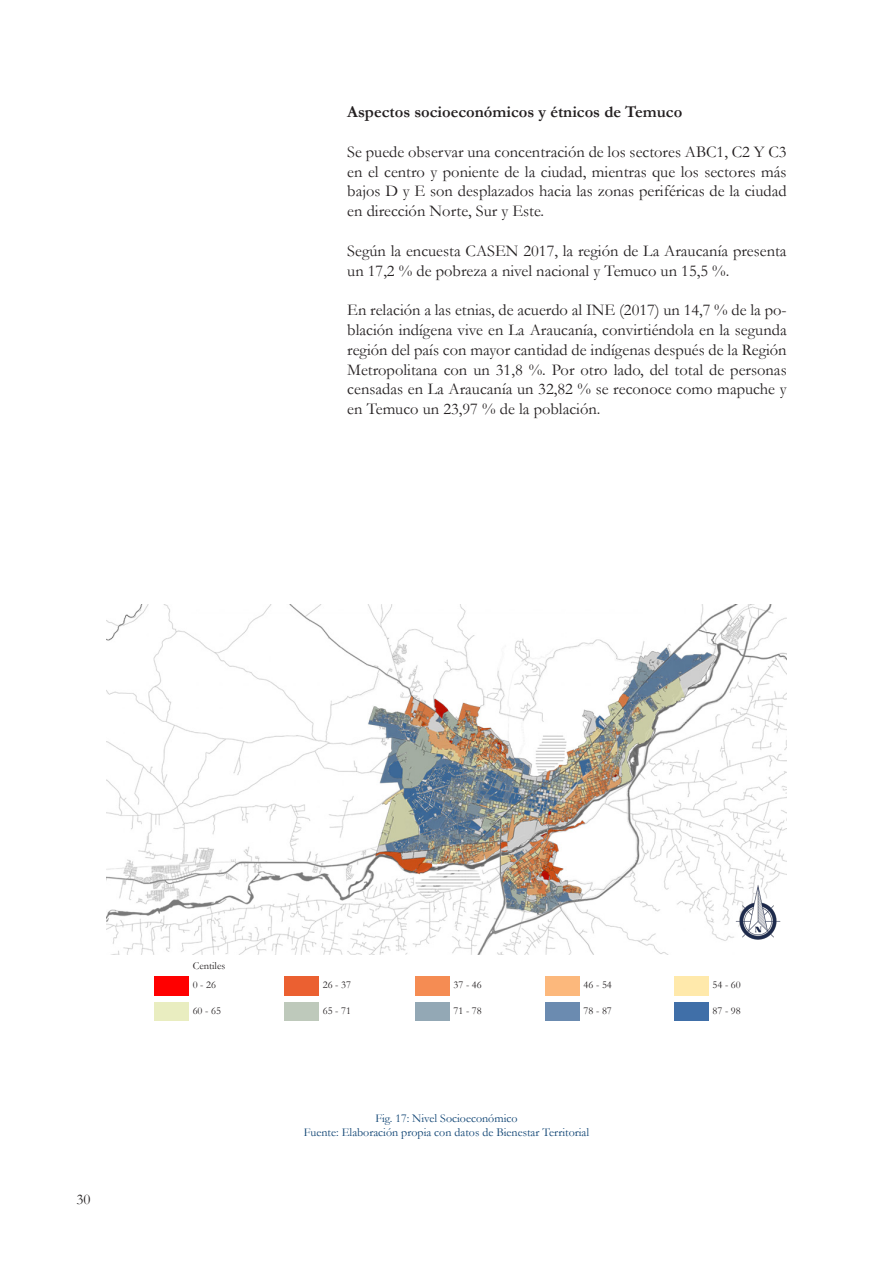
<style>
.page{position:relative;width:893px;height:1263px;background:#fff}
.page>*{position:absolute;margin:0;border:0;box-sizing:border-box;transform-origin:0 0}
.t1{font:16.5px/19.8px "Garamond";color:#231f20;text-align:justify}
.t2{font:700 16.5px "Garamond";color:#231f20}
.t3{font:15px "Garamond";color:#231f20}
.t4{font:12px "Garamond";color:#0e4373}
.t5{font:10.5px "Garamond";color:#231f20}
</style>
<div class="page">
<img style="left:106px;top:605px;width:681px;height:349px">
<img style="left:675px;top:1002px;width:34px;height:18px">
<img style="left:416px;top:977px;width:34px;height:18px">
<img style="left:285px;top:977px;width:34px;height:18px">
<img style="left:155px;top:977px;width:34px;height:18px">
<img style="left:729px;top:882px;width:58px;height:59px">
<p class="t2" style="left:347px;top:101px;width:337px">Aspectos socioeconómicos y étnicos de Temuco</p>
<p class="t1" style="left:347px;top:141px;width:441px">Se puede observar una concentración de los sectores ABC1, C2 Y C3 en el centro y poniente de la ciudad, mientras que los sectores más bajos D y E son desplazados hacia las zonas periféricas de la ciudad en dirección Norte, Sur y Este.</p>
<p class="t1" style="left:347px;top:240px;width:441px">Según la encuesta CASEN 2017, la región de La Araucanía presenta un 17,2 % de pobreza a nivel nacional y Temuco un 15,5 %.</p>
<p class="t1" style="left:347px;top:300px;width:441px">En relación a las etnias, de acuerdo al INE (2017) un 14,7 % de la po&shy;blación indígena vive en La Araucanía, convirtiéndola en la segunda región del país con mayor cantidad de indígenas después de la Región Metropolitana con un 31,8 %. Por otro lado, del total de personas censadas en La Araucanía un 32,82 % se reconoce como mapuche y en Temuco un 23,97 % de la población.</p>
<p class="t3" style="left:77px;top:1189px;width:16px">30</p>
<p class="t5" style="left:193px;top:958px;width:34px">Centiles</p>
<p class="t5" style="left:193px;top:978px;width:25px">0 - 26</p>
<p class="t5" style="left:193px;top:1003px;width:30px">60 - 65</p>
<p class="t5" style="left:323px;top:978px;width:30px">26 - 37</p>
<p class="t5" style="left:323px;top:1003px;width:30px">65 - 71</p>
<p class="t5" style="left:453px;top:978px;width:30px">37 - 46</p>
<p class="t5" style="left:453px;top:1003px;width:30px">71 - 78</p>
<p class="t5" style="left:584px;top:978px;width:30px">46 - 54</p>
<p class="t5" style="left:584px;top:1003px;width:30px">78 - 87</p>
<p class="t4" style="left:375px;top:1110px;width:144px">Fig. 17: Nivel Socioeconómico</p>
<p class="t4" style="left:304px;top:1124px;width:287px">Fuente: Elaboración propia con datos de Bienestar Territorial</p>
<p class="t5" style="left:712px;top:978px;width:30px">54 - 60</p>
<p class="t5" style="left:712px;top:1003px;width:30px">87 - 98</p>
</div>
